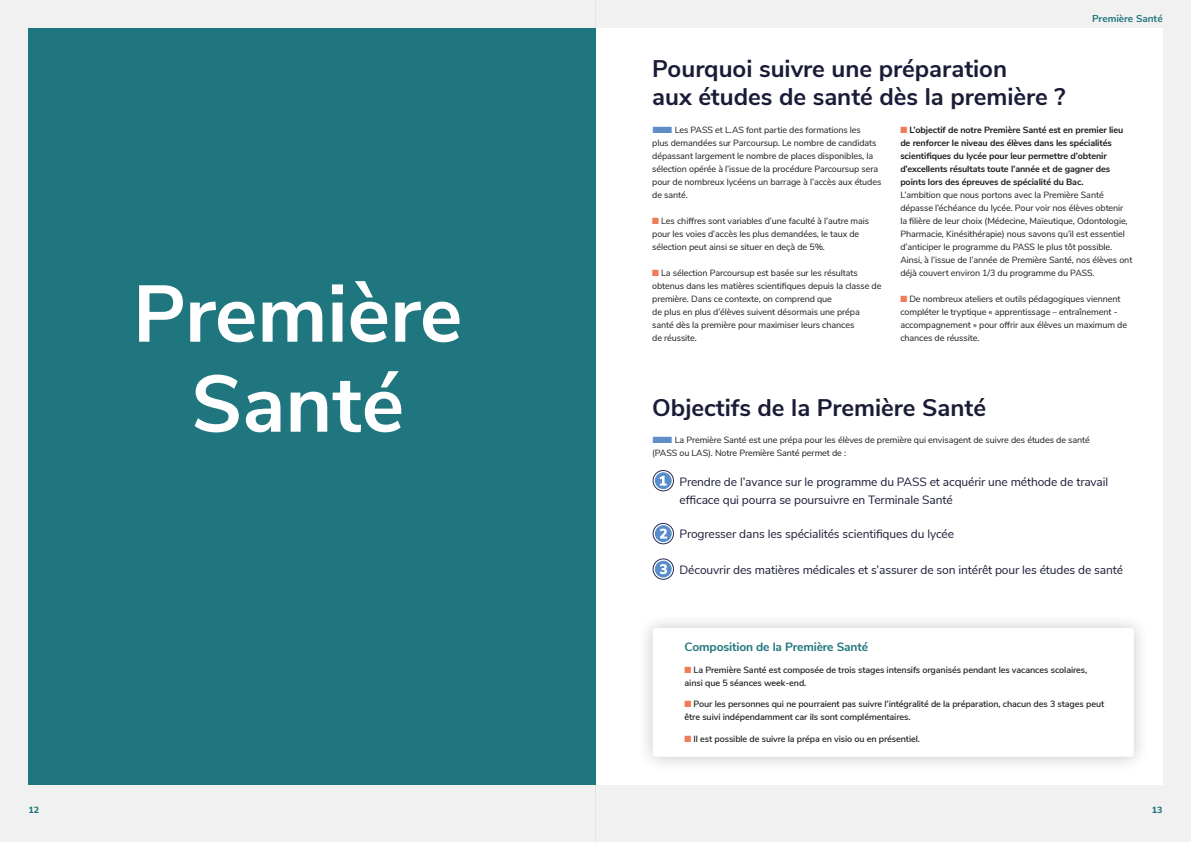
<style>
.page{position:relative;width:1191px;height:842px;background:#fff}
.page>*{position:absolute;margin:0;border:0;box-sizing:border-box;transform-origin:0 0}
.t1{font:700 80px/90px "Nunito Sans";color:#fff;text-align:center}
.t2{font:700 24px/28px "Nunito Sans";color:#1a1c37}
.t3{font:12px/18px "Nunito Sans";letter-spacing:-.01em;color:#1a1c37}
.t4{font:700 12px "Nunito Sans";letter-spacing:-.01em;color:#1f767e}
.t5{font:700 10px "Nunito Sans";color:#1f767e}
.t6{font:9px/13px "Nunito Sans";letter-spacing:-.01em;color:#1d1d1b}
.t7{font:600 9px/13px "Nunito Sans";letter-spacing:-.01em;color:#1d1d1b}
.t8{font:700 9px/13px "Nunito Sans";letter-spacing:-.01em;color:#1d1d1b}
.t9{font:800 9px "Nunito Sans";color:#1f767e}
.s1{color:#5e8eca}
.s2{color:#ef7b59}
</style>
<div class="page">
<div style="left:0;top:0;width:595px;height:842px;background:#f1f1f1"></div>
<div style="left:595px;top:0;width:596px;height:842px;background:#f1f1f1"></div>
<div style="left:567px;top:28px;width:595px;height:757px;background:#fff"></div>
<div style="left:28px;top:28px;width:567px;height:757px;background:#1f767e"></div>
<div style="left:653px;top:523px;width:21px;height:21px;border:1px solid #262958;border-radius:50%"></div>
<div style="left:655px;top:526px;width:16px;height:15px;background:#578dca;border-radius:50%"></div>
<div style="left:655px;top:525px;width:16px;height:17px;border:1px solid #578dca;border-radius:50%"></div>
<svg style="left:660px;top:529px;width:7px;height:9px"></svg>
<div style="left:653px;top:559px;width:21px;height:21px;border:1px solid #262958;border-radius:50%"></div>
<div style="left:655px;top:561px;width:16px;height:16px;background:#578dca;border-radius:50%"></div>
<div style="left:655px;top:561px;width:16px;height:16px;border:1px solid #578dca;border-radius:50%"></div>
<svg style="left:659px;top:564px;width:8px;height:10px"></svg>
<div style="left:653px;top:470px;width:21px;height:21px;border:1px solid #262958;border-radius:50%"></div>
<div style="left:655px;top:473px;width:16px;height:16px;background:#578dca;border-radius:50%"></div>
<div style="left:655px;top:472px;width:16px;height:17px;border:1px solid #578dca;border-radius:50%"></div>
<svg style="left:659px;top:476px;width:7px;height:10px"></svg>
<div style="left:636px;top:612px;width:513px;height:161px;background:#1d1d1b;opacity:.25"></div>
<div style="left:652px;top:628px;width:481px;height:129px;background:#fff;border-radius:3px"></div>
<h1 class="t1" style="left:133px;top:274px;width:331px">Première<br>Santé</h1>
<h2 class="t2" style="left:652px;top:56px;width:415px">Pourquoi suivre une préparation<br>aux études de santé dès la première ?</h2>
<p class="t5" style="left:1092px;top:15px;width:72px">Première Santé</p>
<p class="t6" style="left:652px;top:123px;width:231px"><span class="s1">■</span> Les PASS et L.AS font partie des formations les<br>plus demandées sur Parcoursup. Le nombre de candidats dépassant largement le nombre de places disponibles, la sélection opérée à l’issue de la procédure Parcoursup sera pour de nombreux lycéens un barrage à l’accès aux études de santé.</p>
<p class="t6" style="left:652px;top:214px;width:218px"><span class="s2">■</span> Les chiffres sont variables d’une faculté à l’autre mais pour les voies d’accès les plus demandées, le taux de sélection peut ainsi se situer en deçà de 5%.</p>
<p class="t6" style="left:652px;top:266px;width:231px"><span class="s2">■</span> La sélection Parcoursup est basée sur les résultats obtenus dans les matières scientifiques depuis la classe de première. Dans ce contexte, on comprend que<br>de plus en plus d’élèves suivent désormais une prépa santé dès la première pour maximiser leurs chances<br>de réussite.</p>
<p class="t8" style="left:900px;top:124px;width:224px"><span class="s2">■</span> L’objectif de notre Première Santé est en premier lieu de renforcer le niveau des élèves dans les spécialités scientifiques du lycée pour leur permettre d’obtenir d’excellents résultats toute l’année et de gagner des points lors des épreuves de spécialité du Bac.</p>
<p class="t6" style="left:900px;top:188px;width:233px">L’ambition que nous portons avec la Première Santé dépasse l’échéance du lycée. Pour voir nos élèves obtenir la filière de leur choix (Médecine, Maïeutique, Odontologie, Pharmacie, Kinésithérapie) nous savons qu’il est essentiel d’anticiper le programme du PASS le plus tôt possible.<br>Ainsi, à l’issue de l’année de Première Santé, nos élèves ont déjà couvert environ 1/3 du programme du PASS.</p>
<p class="t6" style="left:900px;top:292px;width:228px"><span class="s2">■</span> De nombreux ateliers et outils pédagogiques viennent compléter le tryptique « apprentissage – entraînement - accompagnement » pour offrir aux élèves un maximum de chances de réussite.</p>
<h2 class="t2" style="left:652px;top:395px;width:335px">Objectifs de la Première Santé</h2>
<p class="t6" style="left:652px;top:433px;width:439px"><span class="s1">■</span> La Première Santé est une prépa pour les élèves de première qui envisagent de suivre des études de santé (PASS ou LAS). Notre Première Santé permet de :</p>
<h3 class="t3" style="left:679px;top:472px;width:430px">Prendre de l’avance sur le programme du PASS et acquérir une méthode de travail efficace qui pourra se poursuivre en Terminale Santé</h3>
<h3 class="t3" style="left:679px;top:524px;width:276px">Progresser dans les spécialités scientifiques du lycée</h3>
<h3 class="t3" style="left:679px;top:560px;width:445px">Découvrir des matières médicales et s’assurer de son intérêt pour les études de santé</h3>
<h3 class="t4" style="left:684px;top:642px;width:185px">Composition de la Première Santé</h3>
<p class="t7" style="left:684px;top:664px;width:404px"><span class="s2">■</span> La Première Santé est composée de trois stages intensifs organisés pendant les vacances scolaires, ainsi que 5 séances week-end.</p>
<p class="t7" style="left:684px;top:698px;width:421px"><span class="s2">■</span> Pour les personnes qui ne pourraient pas suivre l’intégralité de la préparation, chacun des 3 stages peut être suivi indépendamment car ils sont complémentaires.</p>
<p class="t7" style="left:684px;top:733px;width:237px"><span class="s2">■</span> Il est possible de suivre la prépa en visio ou en présentiel.</p>
<p class="t9" style="left:28px;top:806px;width:12px">12</p>
<p class="t9" style="left:1151px;top:806px;width:12px">13</p>
</div>
